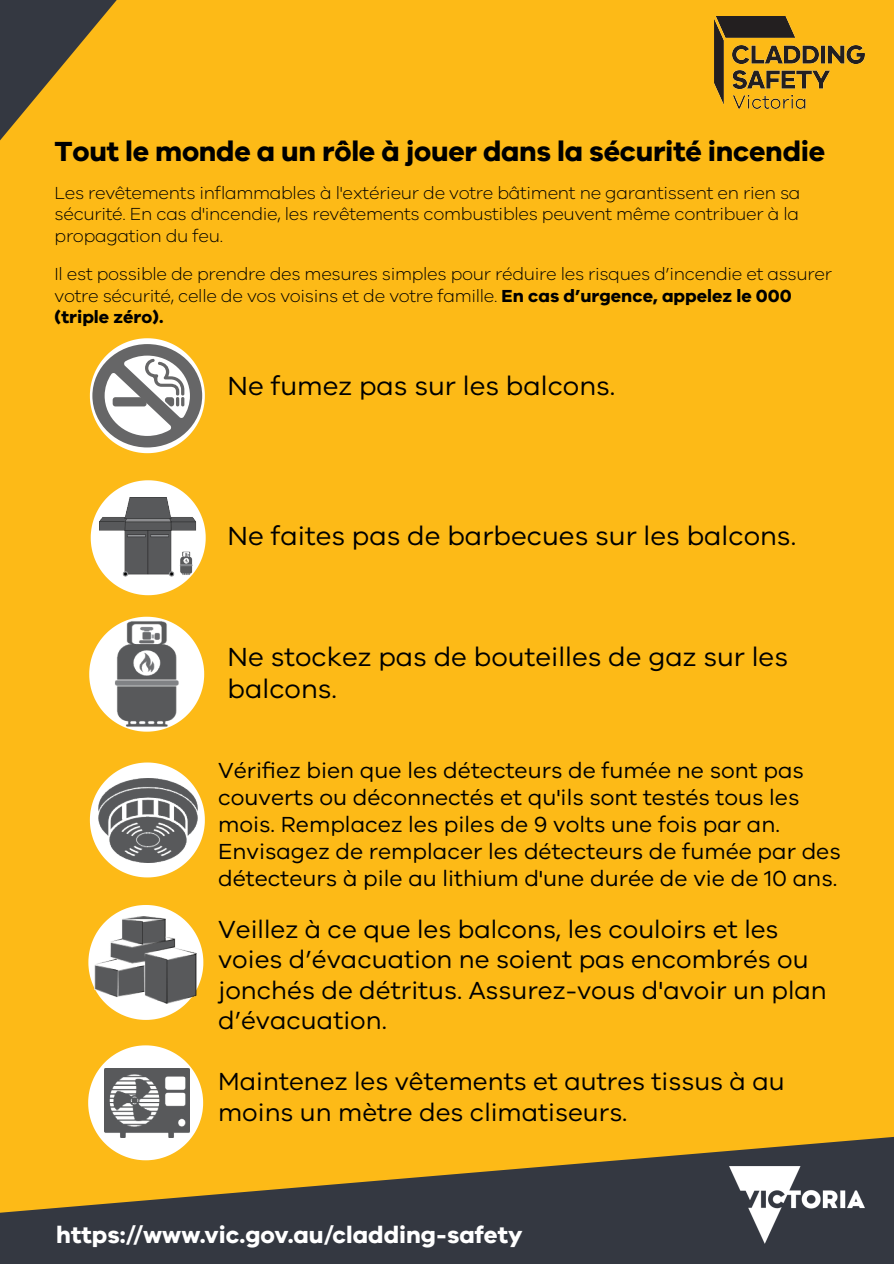
<style>
.page{position:relative;width:894px;height:1264px;background:#fff}
.page>*{position:absolute;margin:0;border:0;box-sizing:border-box;transform-origin:0 0}
.t1{font:700 28.5px "VIC";letter-spacing:-.01em;color:#000}
.t2{font:27px/32.4px "VIC";color:#000}
.t3{font:25.5px/30.6px "VIC";color:#000}
.t4{font:700 24px "VIC";color:#fff}
.t5{font:22.5px/27px "VIC";color:#000}
.t6{font:300 18px/21.6px "VIC";letter-spacing:-.015em;color:#000;text-align:justify}
.s1{font-weight:700}
</style>
<div class="page">
<div style="left:0;top:0;width:893px;height:1263px;background:#fdba17"></div>
<svg style="left:0;top:1137px;width:893px;height:126px;fill:#343841"></svg>
<svg style="left:88px;top:1045px;width:115px;height:115px"></svg>
<svg style="left:88px;top:905px;width:115px;height:114px"></svg>
<svg style="left:90px;top:762px;width:115px;height:115px"></svg>
<svg style="left:131px;top:616px;width:32px;height:3px"></svg>
<svg style="left:91px;top:480px;width:115px;height:115px"></svg>
<img style="left:729px;top:1166px;width:135px;height:76px">
<img style="left:99px;top:498px;width:101px;height:80px">
<img style="left:89px;top:619px;width:116px;height:113px">
<img style="left:104px;top:1068px;width:86px;height:69px">
<svg style="left:0;top:0;width:117px;height:140px"></svg>
<img style="left:95px;top:916px;width:101px;height:87px">
<img style="left:714px;top:17px;width:150px;height:91px">
<img style="left:99px;top:779px;width:99px;height:83px">
<svg style="left:90px;top:338px;width:115px;height:115px"></svg>
<h1 class="t1" style="left:55px;top:133px;width:771px">Tout le monde a un rôle à jouer dans la sécurité incendie</h1>
<p class="t6" style="left:55px;top:181px;width:747px">Les revêtements inflammables à l'extérieur de votre bâtiment ne garantissent en rien sa sécurité. En cas d'incendie, les revêtements combustibles peuvent même contribuer à la propagation du feu.</p>
<p class="t6" style="left:55px;top:263px;width:778px;text-align:left">Il est possible de prendre des mesures simples pour réduire les risques d’incendie et assurer votre sécurité, celle de vos voisins et de votre famille. <span class="s1">En cas d’urgence, appelez le 000 (triple zéro).</span></p>
<h2 class="t2" style="left:227px;top:368px;width:389px">Ne fumez pas sur les balcons.</h2>
<h2 class="t2" style="left:227px;top:519px;width:570px">Ne faites pas de barbecues sur les balcons.</h2>
<h2 class="t2" style="left:227px;top:639px;width:561px">Ne stockez pas de bouteilles de gaz sur les balcons.</h2>
<p class="t5" style="left:218px;top:756px;width:624px">Vérifiez bien que les détecteurs de fumée ne sont pas couverts ou déconnectés et qu'ils sont testés tous les mois. Remplacez les piles de 9 volts une fois par an.<br>Envisagez de remplacer les détecteurs de fumée par des détecteurs à pile au lithium d'une durée de vie de 10 ans.</p>
<h3 class="t3" style="left:218px;top:912px;width:610px">Veillez à ce que les balcons, les couloirs et les voies d’évacuation ne soient pas encombrés ou jonchés de détritus. Assurez-vous d'avoir un plan d’évacuation.</h3>
<h3 class="t3" style="left:218px;top:1065px;width:568px">Maintenez les vêtements et autres tissus à au moins un mètre des climatiseurs.</h3>
<h3 class="t4" style="left:56px;top:1220px;width:467px">https://www.vic.gov.au/cladding-safety</h3>
</div>
